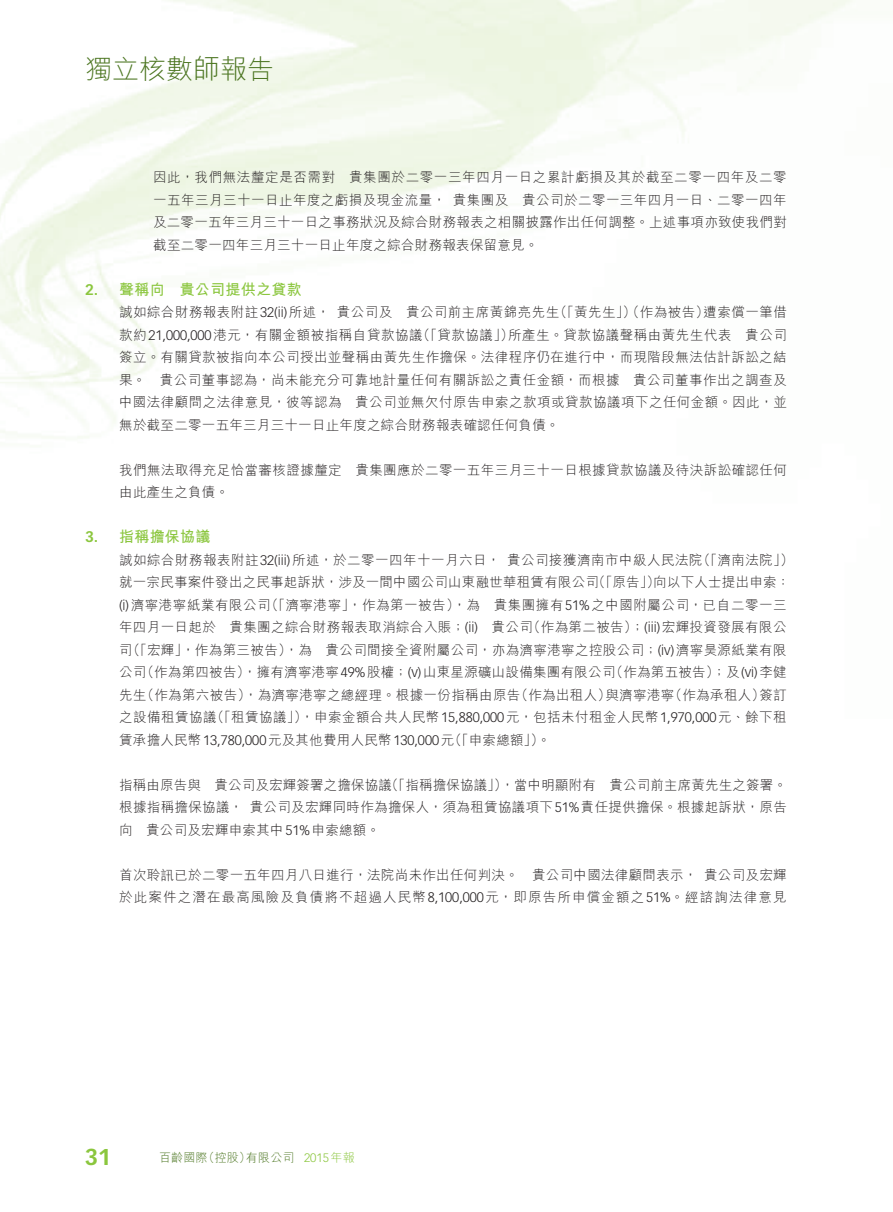
<style>
.page{position:relative;width:893px;height:1212px;background:#fff}
.page>*{position:absolute;margin:0;border:0;box-sizing:border-box;transform-origin:0 0}
.t1{font:300 27px "M Hei HK";color:#4b7520}
.t2{font:700 22.5px "Vectora LT Std";color:#8bc63e}
.t3{font:700 15px "M Hei HK";letter-spacing:.02em;color:#8bc63e}
.t4{font:700 15px "Vectora LT Std";color:#8bc63e}
.t5{font:300 13.5px/22.5px "M Hei HK";letter-spacing:.03em;color:#231f20}
.t6{font:300 13.5px/22.5px "M Hei HK";letter-spacing:.085em;color:#231f20}
.t7{font:300 13.5px "Vectora LT Std";color:#231f20}
.t8{font:300 13.5px "M Hei HK";letter-spacing:.01em;color:#231f20}
.t9{font:300 12px "M Hei HK";letter-spacing:.02em;color:#4b7520}
.t10{font:300 12px "Vectora LT Std";color:#8bc63e}
.s1{font-family:"Vectora LT Std"}
.s2{font-family:"M Hei HK"}
</style>
<div class="page">
<h1 class="t1" style="left:85px;top:56px;width:190px">獨立核數師報告</h1>
<p class="t5" style="left:153px;top:166px;width:184px">因此，我們無法釐定是否需對</p>
<p class="t5" style="left:349px;top:166px;width:439px">貴集團於二零一三年四月一日之累計虧損及其於截至二零一四年及二零</p>
<p class="t4" style="left:85px;top:280px;width:15px">2.</p>
<p class="t4" style="left:85px;top:528px;width:15px">3.</p>
<p class="t5" style="left:153px;top:188px;width:635px">一五年三月三十一日止年度之虧損及現金流量，<br>及二零一五年三月三十一日之事務狀況及綜合財務報表之相關披露作出任何調整。上述事項亦致使我們對截至二零一四年三月三十一日止年度之綜合財務報表保留意見。</p>
<p class="t3" style="left:180px;top:278px;width:124px">貴公司提供之貸款</p>
<p class="t5" style="left:453px;top:188px;width:57px">貴集團及</p>
<p class="t5" style="left:522px;top:188px;width:266px">貴公司於二零一三年四月一日、二零一四年</p>
<p class="t3" style="left:119px;top:278px;width:47px">聲稱向</p>
<p class="t5" style="left:119px;top:301px;width:212px">誠如綜合財務報表附註<span class="s1">32 )i i(</span> 所述，</p>
<p class="t5" style="left:337px;top:301px;width:57px">貴公司及</p>
<p class="t5" style="left:406px;top:301px;width:155px">貴公司前主席黃錦亮先生</p>
<p class="t5" style="left:554px;top:301px;width:157px">（「黃先生」）（作為被告）</p>
<p class="t5" style="left:703px;top:301px;width:85px">遭索償一筆借</p>
<p class="t5" style="left:119px;top:323px;width:305px">款約<span class="s1">21,000,000</span>港元，有關金額被指稱自貸款協議</p>
<p class="t5" style="left:119px;top:346px;width:669px">簽立。有關貸款被指向本公司授出並聲稱由黃先生作擔保。法律程序仍在進行中，而現階段無法估計訴訟之結</p>
<p class="t5" style="left:633px;top:368px;width:155px">貴公司董事作出之調查及</p>
<p class="t5" style="left:417px;top:323px;width:98px">（「貸款協議」）</p>
<p class="t5" style="left:508px;top:323px;width:225px">所產生。貸款協議聲稱由黃先生代表</p>
<p class="t5" style="left:745px;top:323px;width:43px">貴公司</p>
<p class="t5" style="left:160px;top:368px;width:461px">貴公司董事認為，尚未能充分可靠地計量任何有關訴訟之責任金額，而根據</p>
<p class="t5" style="left:119px;top:368px;width:28px">果。</p>
<p class="t5" style="left:355px;top:391px;width:433px">貴公司並無欠付原告申索之款項或貸款協議項下之任何金額。因此，並</p>
<p class="t5" style="left:119px;top:391px;width:442px">中國法律顧問之法律意見，彼等認為<br>無於截至二零一五年三月三十一日止年度之綜合財務報表確認任何負債。</p>
<p class="t5" style="left:355px;top:458px;width:433px">貴集團應於二零一五年三月三十一日根據貸款協議及待決訴訟確認任何</p>
<p class="t5" style="left:119px;top:458px;width:224px">我們無法取得充足恰當審核證據釐定由此產生之負債。</p>
<p class="t3" style="left:119px;top:526px;width:93px">指稱擔保協議</p>
<p class="t5" style="left:119px;top:548px;width:383px">誠如綜合財務報表附註<span class="s1">32(iii)</span>所述，於二零一四年十一月六日，</p>
<p class="t5" style="left:697px;top:548px;width:98px">（「濟南法院 (「</p>
<p class="t5" style="left:507px;top:548px;width:197px">貴公司接獲濟南市中級人民法院</p>
<p class="t5" style="left:592px;top:571px;width:69px">（「原告」）</p>
<p class="t5" style="left:653px;top:571px;width:138px">向以下人士提出申索：</p>
<p class="t5" style="left:494px;top:571px;width:294px;text-indent:-375px">就一宗民事案件發出之民事起訴狀，涉及一間中國公司山東融世華租賃有限公司<br>貴集團擁有<span class="s1">51%</span>之中國附屬公司，已自二零一三</p>
<p class="t5" style="left:265px;top:593px;width:216px">（「濟寧港寧，」作為第一被告，）為</p>
<p class="t5" style="left:119px;top:593px;width:153px"><span class="s1">)i(</span> 濟寧港寧紙業有限公司</p>
<p class="t5" style="left:119px;top:616px;width:98px">年四月一日起於</p>
<p class="t5" style="left:230px;top:616px;width:250px">貴集團之綜合財務報表取消綜合入賬；<span class="s1">( )i i</span></p>
<p class="t5" style="left:527px;top:616px;width:261px">（作為第二被告）；<span class="s1">(iii)</span>宏輝投資發展有限公</p>
<p class="t5" style="left:492px;top:616px;width:43px">貴公司</p>
<p class="t5" style="left:127px;top:638px;width:187px">（「宏輝，」作為第三被告，）為</p>
<p class="t5" style="left:119px;top:638px;width:15px">司</p>
<p class="t5" style="left:326px;top:638px;width:463px">貴公司間接全資附屬公司，亦為濟寧港寧之控股公司；<span class="s1">(iv)</span>濟寧昊源紙業有限</p>
<p class="t5" style="left:141px;top:661px;width:476px">（作為第四被告，）擁有濟寧港寧<span class="s1">49%</span>股權；<span class="s1">( )v</span> 山東星源礦山設備集團有限公司</p>
<p class="t5" style="left:610px;top:661px;width:178px">（作為第五被告）；及<span class="s1">(vi)</span>李健</p>
<p class="t5" style="left:119px;top:661px;width:29px">公司</p>
<p class="t5" style="left:141px;top:683px;width:381px">（作為第六被告，）為濟寧港寧之總經理。根據一份指稱由原告</p>
<p class="t5" style="left:515px;top:683px;width:98px">（作為出租人）</p>
<p class="t5" style="left:669px;top:683px;width:98px">（作為承租人）</p>
<p class="t5" style="left:119px;top:683px;width:29px">先生</p>
<p class="t5" style="left:759px;top:683px;width:29px">簽訂</p>
<p class="t5" style="left:605px;top:683px;width:71px">與濟寧港寧</p>
<p class="t5" style="left:211px;top:706px;width:98px">（「租賃協議」）</p>
<p class="t5" style="left:300px;top:706px;width:488px">，申索金額合共人民幣<span class="s1">15,880,000</span>元，包括未付租金人民幣<span class="s1">1,970,000</span>元、餘下租</p>
<p class="t5" style="left:119px;top:706px;width:99px">之設備租賃協議</p>
<p class="t5" style="left:449px;top:728px;width:104px">（「申索總額 。(「</p>
<p class="t7" style="left:119px;top:732px;width:337px"><span class="s2">賃承擔人民幣</span>13,780,000<span class="s2">元及其他費用人民幣</span>130,000<span class="s2">元</span></p>
<p class="t5" style="left:119px;top:773px;width:83px">指稱由原告與</p>
<p class="t5" style="left:385px;top:773px;width:124px">（「指稱擔保協議」）</p>
<p class="t5" style="left:501px;top:773px;width:97px">，當中明顯附有</p>
<p class="t8" style="left:214px;top:778px;width:179px">貴公司及宏輝簽署之擔保協議</p>
<p class="t8" style="left:609px;top:778px;width:179px">貴公司前主席黃先生之簽署。</p>
<p class="t5" style="left:250px;top:796px;width:538px">貴公司及宏輝同時作為擔保人，須為租賃協議項下<span class="s1">51%</span>責任提供擔保。根據起訴狀，原告</p>
<p class="t5" style="left:146px;top:796px;width:235px;text-indent:-27px">根據指稱擔保協議，<br>貴公司及宏輝申索其中<span class="s1">51%</span>申索總額。</p>
<p class="t5" style="left:119px;top:818px;width:15px">向</p>
<p class="t6" style="left:119px;top:863px;width:669px">首次聆訊已於二零一五年四月八日進行，法院尚未作出任何判決。<br>於此案件之潛在最高風險及負債將不超過人民幣<span class="s1">8,100,000</span>元，即原告所申償金額之<span class="s1">51%</span>。經諮詢法律意見</p>
<p class="t5" style="left:704px;top:863px;width:84px">貴公司及宏輝</p>
<p class="t5" style="left:532px;top:863px;width:167px">貴公司中國法律顧問表示，</p>
<h2 class="t2" style="left:85px;top:1143px;width:28px">31</h2>
<p class="t9" style="left:203px;top:1151px;width:50px">（控股）</p>
<p class="t9" style="left:246px;top:1151px;width:50px">有限公司</p>
<p class="t9" style="left:159px;top:1151px;width:50px">百齡國際</p>
<p class="t10" style="left:304px;top:1151px;width:52px">2015 <span class="s2">年報</span></p>
</div>
